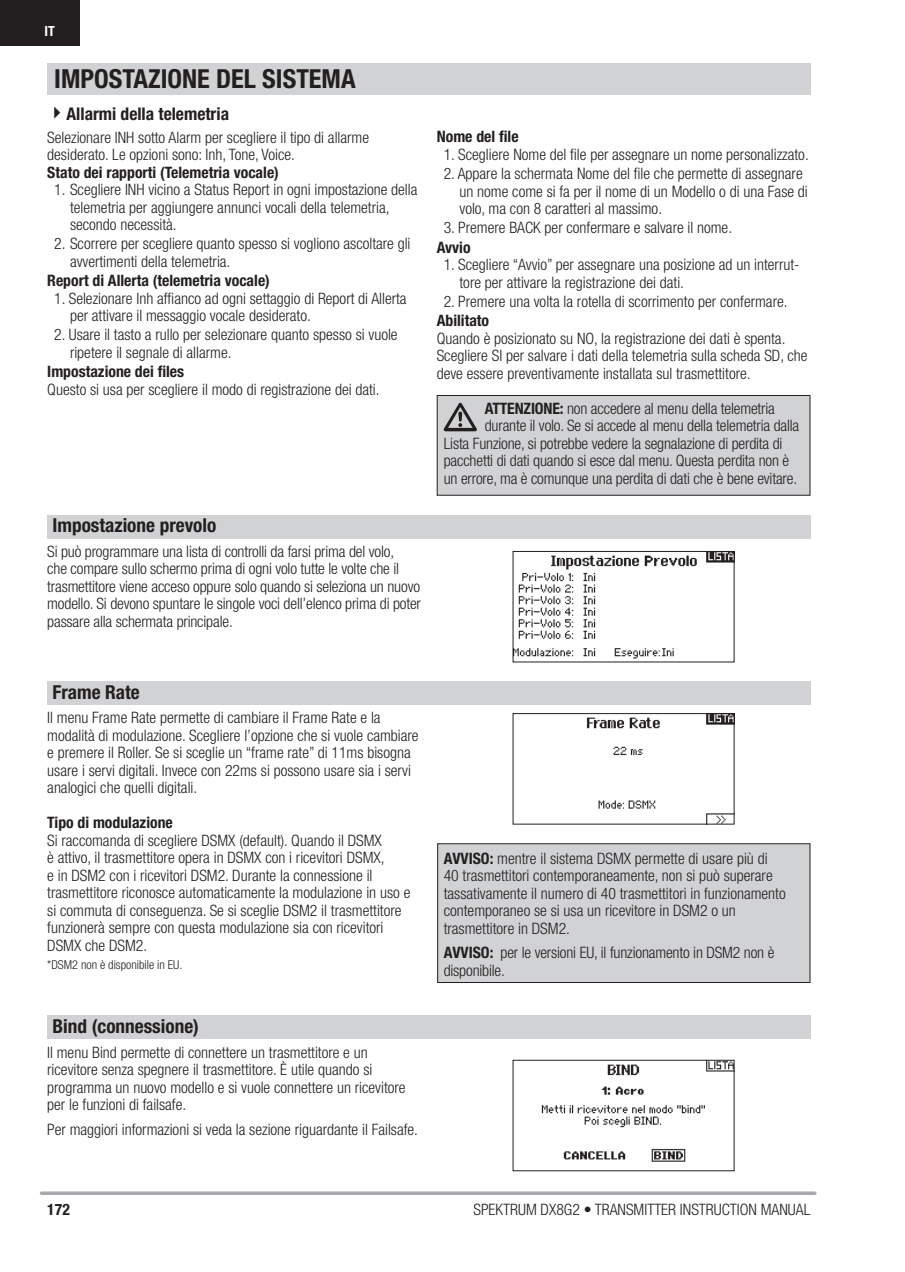
<style>
.page{position:relative;width:905px;height:1272px;background:#fff}
.page>*{position:absolute;margin:0;border:0;box-sizing:border-box;transform-origin:0 0}
.t1{font:700 condensed 26.25px "Helvetica Neue LT Std";color:#231f20}
.t2{font:700 condensed 19.25px "Helvetica Neue LT Std";color:#231f20}
.t3{font:700 condensed 17.5px "Helvetica Neue LT Std";color:#231f20}
.t4{font:300 condensed 15.75px/17.5px "Helvetica Neue LT Std";color:#231f20}
.t5{font:700 condensed 15.75px "Helvetica Neue LT Std";color:#231f20}
.t6{font:700 condensed 14px "Helvetica Neue LT Std";color:#fff}
.t7{font:300 condensed 12.25px "Helvetica Neue LT Std";color:#231f20}
.s1{font-weight:700}
</style>
<div class="page">
<svg style="left:41px;top:1191px;width:773px;height:4px;background:#b2b3b6"></svg>
<div style="left:0;top:0;width:79px;height:45px;background:#231f20"></div>
<div style="left:437px;top:844px;width:373px;height:138px;background:#d1d2d4"></div>
<div style="left:437px;top:843px;width:373px;height:140px;border:1px solid #231f20"></div>
<div style="left:437px;top:395px;width:373px;height:100px;background:#d1d2d4"></div>
<div style="left:437px;top:395px;width:373px;height:101px;border:1px solid #231f20"></div>
<div style="left:47px;top:63px;width:763px;height:31px;background:#d1d2d4"></div>
<svg style="left:444px;top:403px;width:33px;height:28px"></svg>
<div style="left:47px;top:515px;width:763px;height:24px;background:#d1d2d4"></div>
<div style="left:47px;top:1015px;width:763px;height:24px;background:#d1d2d4"></div>
<div style="left:47px;top:681px;width:763px;height:24px;background:#d1d2d4"></div>
<img style="left:514px;top:553px;width:218px;height:106px">
<div style="left:512px;top:551px;width:222px;height:111px;border:1px solid #231f20"></div>
<img style="left:586px;top:715px;width:146px;height:107px">
<div style="left:512px;top:713px;width:222px;height:111px;border:1px solid #231f20"></div>
<img style="left:541px;top:1062px;width:191px;height:100px">
<div style="left:512px;top:1060px;width:222px;height:111px;border:1px solid #231f20"></div>
<p class="t6" style="left:44px;top:23px;width:12px">IT</p>
<h1 class="t1" style="left:54px;top:63px;width:303px">IMPOSTAZIONE DEL SISTEMA</h1>
<p class="t3" style="left:47px;top:103px;width:183px">✔Allarmi della telemetria</p>
<p class="t4" style="left:47px;top:128px;width:323px">Selezionare INH sotto Alarm per scegliere il tipo di allarme desiderato. Le opzioni sono: Inh, Tone, Voice.</p>
<p class="t5" style="left:47px;top:162px;width:233px">Stato dei rapporti (Telemetria vocale)</p>
<p class="t4" style="left:70px;top:181px;width:349px;text-indent:-16px">1. Scegliere INH vicino a Status Report in ogni impostazione della telemetria per aggiungere annunci vocali della telemetria, secondo necessità.</p>
<p class="t4" style="left:70px;top:235px;width:342px;text-indent:-16px">2. Scorrere per scegliere quanto spesso si vogliono ascoltare gli avvertimenti della telemetria.</p>
<p class="t5" style="left:47px;top:271px;width:224px">Report di Allerta (telemetria vocale)</p>
<p class="t4" style="left:70px;top:289px;width:338px;text-indent:-16px">1. Selezionare Inh affianco ad ogni settaggio di Report di Allerta per attivare il messaggio vocale desiderato.</p>
<p class="t4" style="left:70px;top:326px;width:329px;text-indent:-16px">2. Usare il tasto a rullo per selezionare quanto spesso si vuole ripetere il segnale di allarme.</p>
<p class="t5" style="left:47px;top:362px;width:138px">Impostazione dei files</p>
<p class="t4" style="left:47px;top:380px;width:334px">Questo si usa per scegliere il modo di registrazione dei dati.</p>
<p class="t2" style="left:52px;top:514px;width:165px">Impostazione prevolo</p>
<p class="t4" style="left:47px;top:542px;width:375px">Si può programmare una lista di controlli da farsi prima del volo,<br>che compare sullo schermo prima di ogni volo tutte le volte che il trasmettitore viene acceso oppure solo quando si seleziona un nuovo modello. Si devono spuntare le singole voci dell’elenco prima di poter passare alla schermata principale.</p>
<p class="t5" style="left:437px;top:127px;width:83px">Nome del file</p>
<p class="t4" style="left:444px;top:145px;width:366px">1. Scegliere Nome del file per assegnare un nome personalizzato.</p>
<p class="t4" style="left:459px;top:165px;width:350px;text-indent:-16px">2. Appare la schermata Nome del file che permette di assegnare un nome come si fa per il nome di un Modello o di una Fase di volo, ma con 8 caratteri al massimo.</p>
<p class="t4" style="left:444px;top:219px;width:290px">3. Premere BACK per confermare e salvare il nome.</p>
<p class="t5" style="left:437px;top:238px;width:35px">Avvio</p>
<p class="t4" style="left:459px;top:256px;width:341px;text-indent:-16px">1. Scegliere “Avvio” per assegnare una posizione ad un interrut&shy;tore per attivare la registrazione dei dati.</p>
<p class="t4" style="left:444px;top:292px;width:345px">2. Premere una volta la rotella di scorrimento per confermare.</p>
<p class="t5" style="left:437px;top:311px;width:54px">Abilitato</p>
<p class="t4" style="left:437px;top:329px;width:372px">Quando è posizionato su NO, la registrazione dei dati è spenta.<br>Scegliere SI per salvare i dati della telemetria sulla scheda SD, che deve essere preventivamente installata sul trasmettitore.</p>
<p class="t4" style="left:485px;top:399px;width:291px"><span class="s1">ATTENZIONE:</span> non accedere al menu della telemetria</p>
<p class="t4" style="left:485px;top:417px;width:316px">durante il volo. Se si accede al menu della telemetria dalla</p>
<p class="t4" style="left:444px;top:434px;width:340px">Lista Funzione, si potrebbe vedere la segnalazione di perdita di</p>
<p class="t4" style="left:444px;top:452px;width:347px">pacchetti di dati quando si esce dal menu. Questa perdita non è</p>
<p class="t4" style="left:444px;top:469px;width:355px">un errore, ma è comunque una perdita di dati che è bene evitare.</p>
<p class="t2" style="left:52px;top:680px;width:89px">Frame Rate</p>
<p class="t4" style="left:47px;top:709px;width:373px">Il menu Frame Rate permette di cambiare il Frame Rate e la modalità di modulazione. Scegliere l’opzione che si vuole cambiare e premere il Roller. Se si sceglie un “frame rate” di 11ms bisogna usare i servi digitali. Invece con 22ms si possono usare sia i servi analogici che quelli digitali.</p>
<p class="t5" style="left:47px;top:813px;width:127px">Tipo di modulazione</p>
<p class="t4" style="left:47px;top:831px;width:364px">Si raccomanda di scegliere DSMX (default). Quando il DSMX<br>è attivo, il trasmettitore opera in DSMX con i ricevitori DSMX,<br>e in DSM2 con i ricevitori DSM2. Durante la connessione il trasmettitore riconosce automaticamente la modulazione in uso e si commuta di conseguenza. Se si sceglie DSM2 il trasmettitore funzionerà sempre con questa modulazione sia con ricevitori DSMX che DSM2.</p>
<p class="t7" style="left:47px;top:957px;width:137px">*DSM2 non è disponibile in EU.</p>
<p class="t2" style="left:52px;top:1014px;width:148px">Bind (connessione)</p>
<p class="t4" style="left:47px;top:1043px;width:360px">Il menu Bind permette di connettere un trasmettitore e un ricevitore senza spegnere il trasmettitore. È utile quando si programma un nuovo modello e si vuole connettere un ricevitore per le funzioni di failsafe.</p>
<p class="t4" style="left:47px;top:1120px;width:372px">Per maggiori informazioni si veda la sezione riguardante il Failsafe.</p>
<p class="t4" style="left:444px;top:849px;width:343px"><span class="s1">AVVISO:</span> mentre il sistema DSMX permette di usare più di 40 trasmettitori contemporaneamente, non si può superare tassativamente il numero di 40 trasmettitori in funzionamento contemporaneo se si usa un ricevitore in DSM2 o un trasmettitore in DSM2.</p>
<p class="t4" style="left:444px;top:944px;width:332px"><span class="s1">AVVISO:</span> per le versioni EU, il funzionamento in DSM2 non è disponibile.</p>
<p class="t5" style="left:47px;top:1199px;width:24px">172</p>
<p class="t4" style="left:473px;top:1200px;width:338px">SPEKTRUM DX8G2 • TRANSMITTER INSTRUCTION MANUAL</p>
</div>
